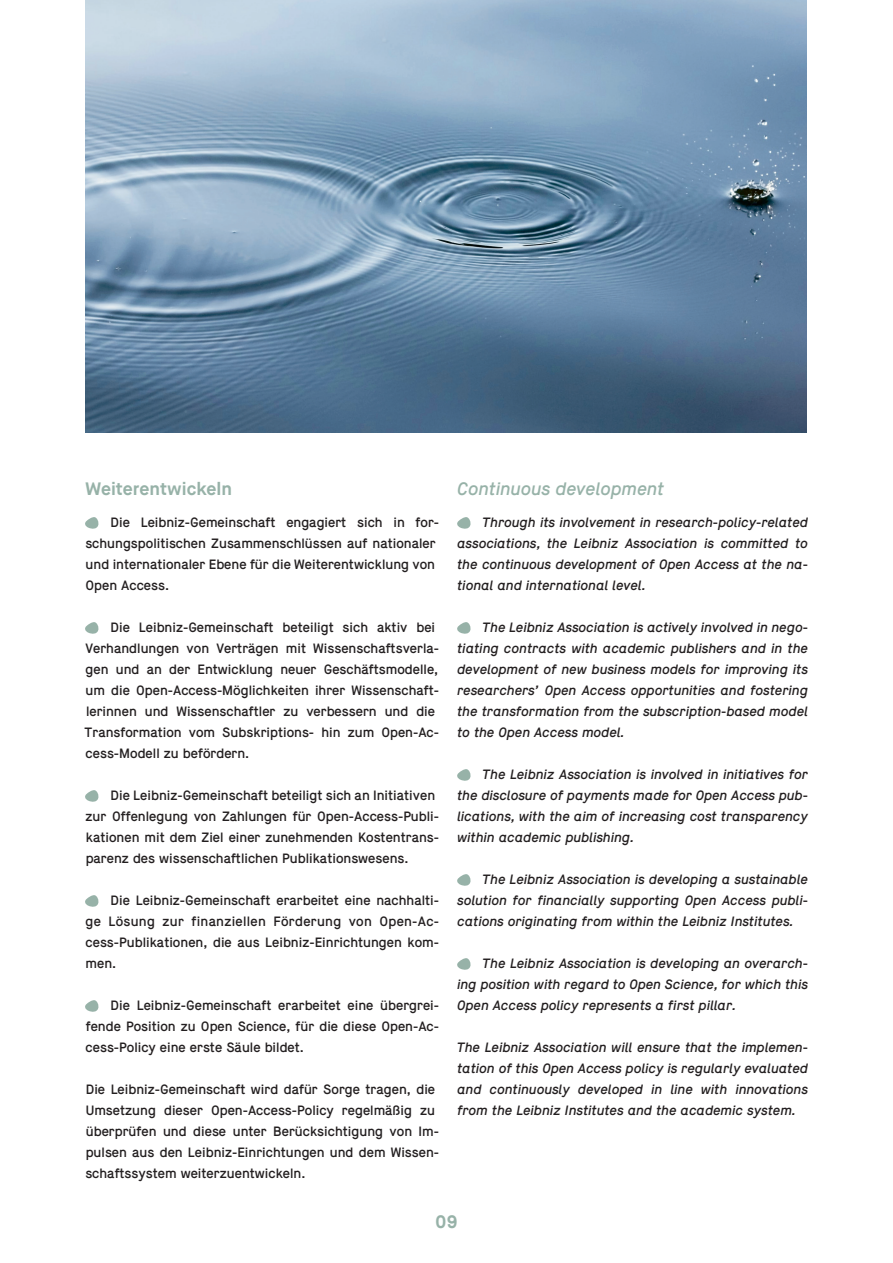
<style>
.page{position:relative;width:893px;height:1263px;background:#fff}
.page>*{position:absolute;margin:0;border:0;box-sizing:border-box;transform-origin:0 0}
.t1{font:italic 18px "Maison";color:#97b2a8}
.t2{font:700 18px "Maison Neue";color:#97b2a8}
.t3{font:700 18px "Maison";color:#97b2a8}
.t4{font:13.5px/21px "Maison";color:#231f20}
.t5{font:italic 13.5px/21px "Maison";color:#231f20;text-align:justify}
</style>
<div class="page">
<img style="left:85px;top:0;width:721px;height:432px">
<svg style="left:85px;top:517px;width:14px;height:12px"></svg>
<svg style="left:85px;top:622px;width:14px;height:12px"></svg>
<svg style="left:85px;top:790px;width:14px;height:12px"></svg>
<svg style="left:85px;top:895px;width:14px;height:12px"></svg>
<svg style="left:85px;top:1000px;width:14px;height:12px"></svg>
<svg style="left:457px;top:517px;width:14px;height:12px"></svg>
<svg style="left:457px;top:622px;width:14px;height:12px"></svg>
<svg style="left:457px;top:769px;width:14px;height:12px"></svg>
<svg style="left:457px;top:874px;width:14px;height:12px"></svg>
<svg style="left:457px;top:958px;width:14px;height:12px"></svg>
<h1 class="t2" style="left:85px;top:477px;width:148px">Weiterentwickeln</h1>
<p class="t4" style="left:85px;top:512px;width:355px;text-indent:25px">Die Leibniz-Gemeinschaft engagiert sich in for&shy;schungspolitischen Zusammenschlüssen auf nationaler und internationaler Ebene für die Weiterentwicklung von Open Access.</p>
<p class="t4" style="left:85px;top:617px;width:356px;text-indent:26px">Die Leibniz-Gemeinschaft beteiligt sich aktiv bei Verhandlungen von Verträgen mit Wissenschaftsverla&shy;gen und an der Entwicklung neuer Geschäftsmodelle, um die Open-Access-Möglichkeiten ihrer Wissenschaft&shy;lerinnen und Wissenschaftler zu verbessern und die Transformation vom Subskriptions- hin zum Open-Ac&shy;cess-Modell zu befördern.</p>
<p class="t4" style="left:86px;top:785px;width:355px;text-indent:25px">Die Leibniz-Gemeinschaft beteiligt sich an Initiativen zur Offenlegung von Zahlungen für Open-Access-Publi&shy;kationen mit dem Ziel einer zunehmenden Kostentrans&shy;parenz des wissenschaftlichen Publikationswesens.</p>
<p class="t4" style="left:86px;top:890px;width:355px;text-align:justify;text-indent:25px">Die Leibniz-Gemeinschaft erarbeitet eine nachhalti&shy;ge Lösung zur finanziellen Förderung von Open-Ac&shy;cess-Publikationen, die aus Leibniz-Einrichtungen kom&shy;men.</p>
<p class="t4" style="left:86px;top:995px;width:355px;text-align:justify;text-indent:25px">Die Leibniz-Gemeinschaft erarbeitet eine übergrei&shy;fende Position zu Open Science, für die diese Open-Ac&shy;cess-Policy eine erste Säule bildet.</p>
<p class="t4" style="left:85px;top:1079px;width:355px">Die Leibniz-Gemeinschaft wird dafür Sorge tragen, die Umsetzung dieser Open-Access-Policy regelmäßig zu überprüfen und diese unter Berücksichtigung von Im&shy;pulsen aus den Leibniz-Einrichtungen und dem Wissen&shy;schaftssystem weiterzuentwickeln.</p>
<h1 class="t1" style="left:457px;top:478px;width:209px">Continuous development</h1>
<p class="t5" style="left:457px;top:512px;width:352px;text-indent:26px">Through its involvement in research-policy-related associations, the Leibniz Association is committed to the continuous development of Open Access at the na&shy;tional and international level.</p>
<p class="t5" style="left:457px;top:617px;width:352px;text-indent:26px">The Leibniz Association is actively involved in nego&shy;tiating contracts with academic publishers and in the development of new business models for improving its researchers’ Open Access opportunities and fostering the transformation from the subscription-based model to the Open Access model.</p>
<p class="t5" style="left:457px;top:764px;width:352px;text-indent:26px">The Leibniz Association is involved in initiatives for the disclosure of payments made for Open Access pub&shy;lications, with the aim of increasing cost transparency within academic publishing.</p>
<p class="t5" style="left:457px;top:869px;width:352px;text-indent:26px">The Leibniz Association is developing a sustainable solution for financially supporting Open Access publi&shy;cations originating from within the Leibniz Institutes.</p>
<p class="t5" style="left:457px;top:953px;width:352px;text-indent:26px">The Leibniz Association is developing an overarch&shy;ing position with regard to Open Science, for which this Open Access policy represents a first pillar.</p>
<p class="t5" style="left:457px;top:1037px;width:352px">The Leibniz Association will ensure that the implemen&shy;tation of this Open Access policy is regularly evaluated and continuously developed in line with innovations from the Leibniz Institutes and the academic system.</p>
<h1 class="t3" style="left:435px;top:1211px;width:24px">09</h1>
</div>
